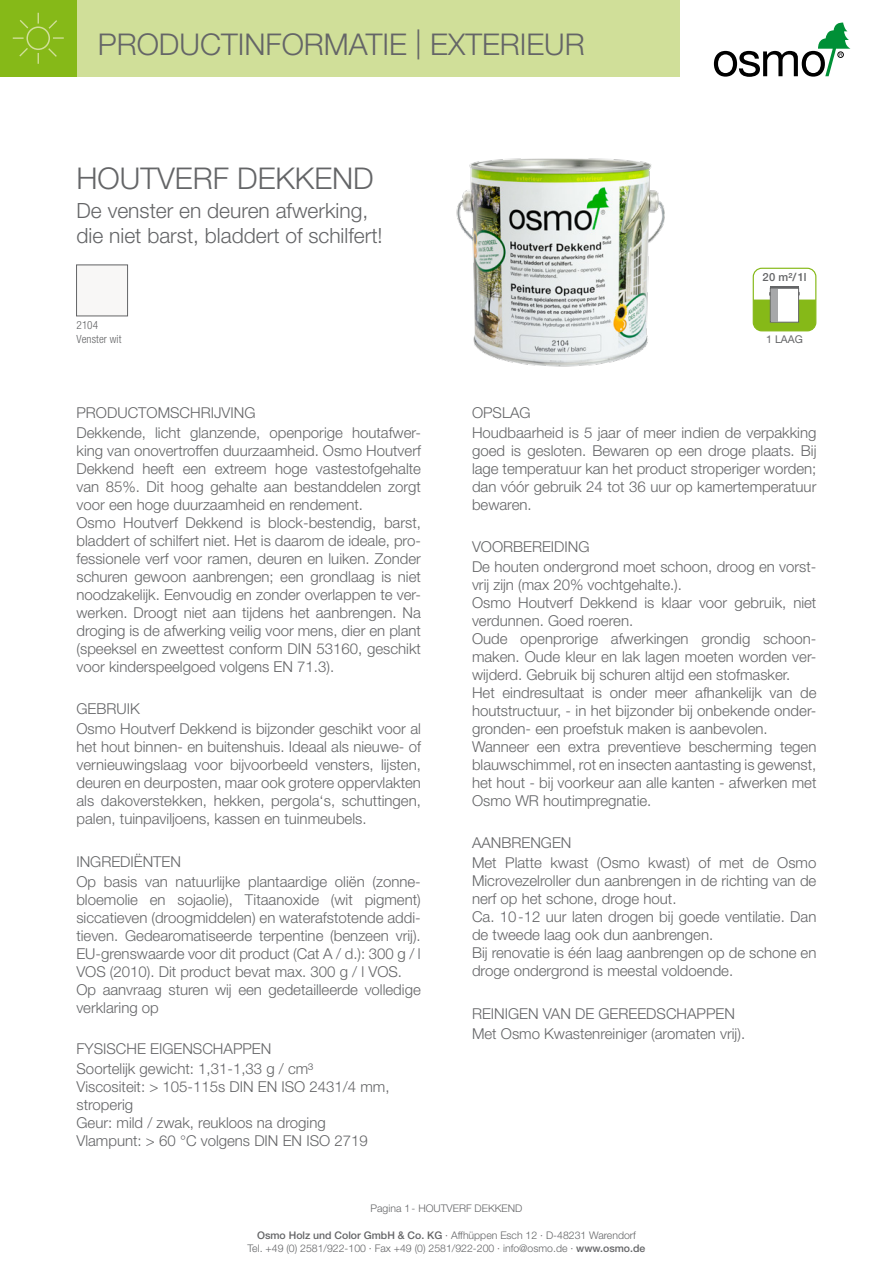
<style>
.page{position:relative;width:893px;height:1263px;background:#fff}
.page>*{position:absolute;margin:0;border:0;box-sizing:border-box;transform-origin:0 0}
.t1{font:300 30px "Helvetica Neue";color:#646567}
.t2{font:300 21px/25.2px "Helvetica Neue";color:#646567}
.t3{font:300 15px/18px "Helvetica Neue";color:#646567}
.t4{font:300 condensed 11.25px/13.5px "Helvetica Neue";letter-spacing:.01em;color:#646567}
.t5{font:500 11.25px "Helvetica Neue";color:#646567}
.t6{font:10.65px "Helvetica Neue";color:#646567}
.t7{font:300 10.5px/12.6px "Helvetica Neue";color:#646567;text-align:center}
.s1{font-weight:500}
</style>
<div class="page">
<div style="left:77px;top:0;width:603px;height:77px;background:#d0df99"></div>
<div style="left:0;top:0;width:77px;height:77px;background:#86b918"></div>
<svg style="left:12px;top:12px;width:52px;height:52px"></svg>
<svg style="left:714px;top:23px;width:136px;height:54px"></svg>
<div style="left:76px;top:265px;width:52px;height:51px;border:1px solid #646567"></div>
<div style="left:753px;top:268px;width:63px;height:63px;border:1px solid #86b918;border-radius:9px"></div>
<svg style="left:753px;top:286px;width:63px;height:45px"></svg>
<img style="left:456px;top:158px;width:209px;height:209px">
<h1 class="t1" style="left:98px;top:26px;width:488px">PRODUCTINFORMATIE | EXTERIEUR</h1>
<h1 class="t1" style="left:77px;top:160px;width:299px">HOUTVERF DEKKEND</h1>
<h2 class="t2" style="left:77px;top:198px;width:308px">De venster en deuren afwerking, die niet barst, bladdert of schilfert!</h2>
<p class="t4" style="left:77px;top:318px;width:46px">2104<br>Venster wit</p>
<p class="t3" style="left:77px;top:402px;width:346px;line-height:20.1px">PRODUCTOMSCHRIJVING<br>Dekkende, licht glanzende, openporige houtafwer-</p>
<p class="t3" style="left:77px;top:442px;width:346px">king van onovertroffen duurzaamheid. Osmo Houtverf Dekkend heeft een extreem hoge vastestofgehalte van 85%. Dit hoog gehalte aan bestanddelen zorgt voor een hoge duurzaamheid en rendement.<br>Osmo Houtverf Dekkend is block-bestendig, barst, bladdert of schilfert niet. Het is daarom de ideale, pro&shy;fessionele verf voor ramen, deuren en luiken. Zonder schuren gewoon aanbrengen; een grondlaag is niet noodzakelijk. Eenvoudig en zonder overlappen te ver&shy;werken. Droogt niet aan tijdens het aanbrengen. Na droging is de afwerking veilig voor mens, dier en plant (speeksel en zweettest conform DIN 53160, geschikt voor kinderspeelgoed volgens EN 71.3).</p>
<p class="t3" style="left:77px;top:698px;width:346px;line-height:20.1px">GEBRUIK<br>Osmo Houtverf Dekkend is bijzonder geschikt voor al</p>
<p class="t3" style="left:77px;top:737px;width:346px;text-align:justify">het hout binnen- en buitenshuis. Ideaal als nieuwe- of vernieuwingslaag voor bijvoorbeeld vensters, lijsten, deuren en deurposten, maar ook grotere oppervlakten als dakoverstekken, hekken, pergola‘s, schuttingen, palen, tuinpaviljoens, kassen en tuinmeubels.</p>
<p class="t3" style="left:76px;top:851px;width:346px;line-height:20.1px">INGREDIËNTEN<br>Op basis van natuurlijke plantaardige oliën (zonne-</p>
<p class="t3" style="left:76px;top:890px;width:346px">bloemolie en sojaolie), Titaanoxide (wit pigment) siccatieven (droogmiddelen) en waterafstotende addi&shy;tieven. Gedearomatiseerde terpentine (benzeen vrij).<br>EU-grenswaarde voor dit product (Cat A / d.): 300 g / l VOS (2010). Dit product bevat max. 300 g / l VOS.<br>Op aanvraag sturen wij een gedetailleerde volledige verklaring op</p>
<p class="t3" style="left:77px;top:1038px;width:238px;line-height:20.1px">FYSISCHE EIGENSCHAPPEN<br>Soortelijk gewicht: 1,31-1,33 g / cm³</p>
<p class="t3" style="left:77px;top:1078px;width:315px">Viscositeit: &gt; 105-115s DIN EN ISO 2431/4 mm, stroperig<br>Geur: mild / zwak, reukloos na droging Vlampunt: &gt; 60 °C volgens DIN EN ISO 2719</p>
<p class="t5" style="left:763px;top:270px;width:45px">20 m²/1l</p>
<p class="t6" style="left:766px;top:332px;width:38px">1 LAAG</p>
<p class="t3" style="left:472px;top:402px;width:346px;line-height:20.1px">OPSLAG<br>Houdbaarheid is 5 jaar of meer indien de verpakking</p>
<p class="t3" style="left:472px;top:442px;width:346px;text-align:justify">goed is gesloten. Bewaren op een droge plaats. Bij lage temperatuur kan het product stroperiger worden; dan vóór gebruik 24 tot 36 uur op kamertemperatuur bewaren.</p>
<p class="t3" style="left:472px;top:536px;width:346px;line-height:20.1px">VOORBEREIDING<br>De houten ondergrond moet schoon, droog en vorst-</p>
<p class="t3" style="left:472px;top:575px;width:346px">vrij zijn (max 20% vochtgehalte.).<br>Osmo Houtverf Dekkend is klaar voor gebruik, niet verdunnen. Goed roeren.<br>Oude openprorige afwerkingen grondig schoon&shy;maken. Oude kleur en lak lagen moeten worden ver&shy;wijderd. Gebruik bij schuren altijd een stofmasker.<br>Het eindresultaat is onder meer afhankelijk van de houtstructuur, - in het bijzonder bij onbekende onder&shy;gronden- een proefstuk maken is aanbevolen.<br>Wanneer een extra preventieve bescherming tegen blauwschimmel, rot en insecten aantasting is gewenst, het hout - bij voorkeur aan alle kanten - afwerken met Osmo WR houtimpregnatie.</p>
<p class="t3" style="left:472px;top:832px;width:346px;line-height:20.1px">AANBRENGEN<br>Met Platte kwast (Osmo kwast) of met de Osmo</p>
<p class="t3" style="left:472px;top:871px;width:346px">Microvezelroller dun aanbrengen in de richting van de nerf op het schone, droge hout.<br>Ca. 10-12 uur laten drogen bij goede ventilatie. Dan de tweede laag ook dun aanbrengen.<br>Bij renovatie is één laag aanbrengen op de schone en droge ondergrond is meestal voldoende.</p>
<p class="t3" style="left:472px;top:1003px;width:275px;line-height:20.1px">REINIGEN VAN DE GEREEDSCHAPPEN<br>Met Osmo Kwastenreiniger (aromaten vrij).</p>
<p class="t7" style="left:371px;top:1201px;width:153px">Pagina 1- HOUTVERF DEKKEND</p>
<p class="t7" style="left:248px;top:1229px;width:399px"><span class="s1">Osmo Holz und Color GmbH &amp; Co. KG</span> · Affhüppen Esch 12 · D-48231 Warendorf<br>Tel. +49 (0) 2581/922-100 · Fax +49 (0) 2581/922-200 · info@osmo.de · <span class="s1">www.osmo.de</span></p>
</div>
